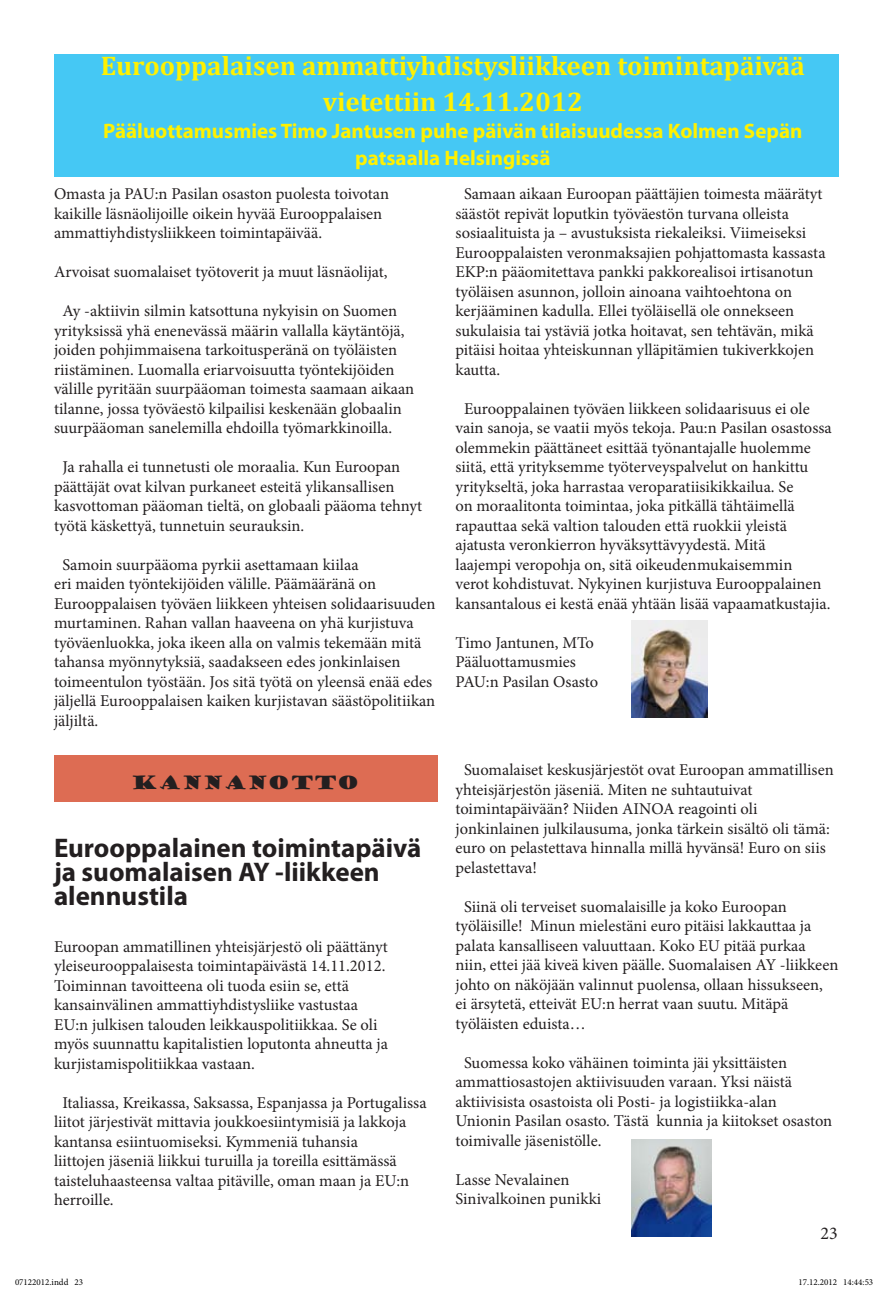
<style>
.page{position:relative;width:893px;height:1290px;background:#fff}
.page>*{position:absolute;margin:0;border:0;box-sizing:border-box;transform-origin:0 0}
.t1{font:700 27px/36px "Cambria";color:#fff101;text-align:center}
.t2{font:700 27px/24px "Myriad Pro";color:#231f20}
.t3{font:700 21px/27px "Myriad Pro";color:#fff101;text-align:center}
.t4{font:18px "Goudy Stout";color:#231f20}
.t5{font:18px "Minion Pro";color:#231f20}
.t6{font:16.5px/19.5px "Minion Pro";color:#231f20}
.t7{font:9px "Minion Pro";color:#000}
</style>
<div class="page">
<div style="left:54px;top:54px;width:785px;height:122px;background:#45c8f4"></div>
<div style="left:54px;top:755px;width:383px;height:46px;background:#dd6c53"></div>
<img style="left:631px;top:621px;width:76px;height:96px">
<img style="left:631px;top:1140px;width:80px;height:96px">
<h1 class="t1" style="left:101px;top:47px;width:706px">Eurooppalaisen ammattiyhdistysliikkeen toimintapäivää vietettiin 14.11.2012</h1>
<p class="t3" style="left:103px;top:117px;width:701px">Pääluottamusmies Timo Jantusen puhe päivän tilaisuudessa Kolmen Sepän patsaalla Helsingissä</p>
<p class="t6" style="left:54px;top:184px;width:337px">Omasta ja PAU:n Pasilan osaston puolesta toivotan kaikille läsnäolijoille oikein hyvää Eurooppalaisen ammattiyhdistysliikkeen toimintapäivää.</p>
<p class="t6" style="left:54px;top:262px;width:335px">Arvoisat suomalaiset työtoverit ja muut läsnäolijat,</p>
<p class="t6" style="left:54px;top:301px;width:362px;text-indent:9px">Ay -aktiivin silmin katsottuna nykyisin on Suomen yrityksissä yhä enenevässä määrin vallalla käytäntöjä, joiden pohjimmaisena tarkoitusperänä on työläisten riistäminen. Luomalla eriarvoisuutta työntekijöiden välille pyritään suurpääoman toimesta saamaan aikaan tilanne, jossa työväestö kilpailisi keskenään globaalin suurpääoman sanelemilla ehdoilla työmarkkinoilla.</p>
<p class="t6" style="left:54px;top:457px;width:370px;text-indent:9px">Ja rahalla ei tunnetusti ole moraalia. Kun Euroopan päättäjät ovat kilvan purkaneet esteitä ylikansallisen kasvottoman pääoman tieltä, on globaali pääoma tehnyt työtä käskettyä, tunnetuin seurauksin.</p>
<p class="t6" style="left:54px;top:555px;width:383px;text-indent:9px">Samoin suurpääoma pyrkii asettamaan kiilaa<br>eri maiden työntekijöiden välille. Päämääränä on Eurooppalaisen työväen liikkeen yhteisen solidaarisuuden murtaminen. Rahan vallan haaveena on yhä kurjistuva työväenluokka, joka ikeen alla on valmis tekemään mitä tahansa myönnytyksiä, saadakseen edes jonkinlaisen toimeentulon työstään. Jos sitä työtä on yleensä enää edes jäljellä Eurooppalaisen kaiken kurjistavan säästöpolitiikan jäljiltä.</p>
<p class="t6" style="left:455px;top:184px;width:372px;text-indent:9px">Samaan aikaan Euroopan päättäjien toimesta määrätyt säästöt repivät loputkin työväestön turvana olleista sosiaalituista ja – avustuksista riekaleiksi. Viimeiseksi Eurooppalaisten veronmaksajien pohjattomasta kassasta EKP:n pääomitettava pankki pakkorealisoi irtisanotun työläisen asunnon, jolloin ainoana vaihtoehtona on kerjääminen kadulla. Ellei työläisellä ole onnekseen sukulaisia tai ystäviä jotka hoitavat, sen tehtävän, mikä pitäisi hoitaa yhteiskunnan ylläpitämien tukiverkkojen kautta.</p>
<p class="t6" style="left:455px;top:399px;width:378px;text-indent:9px">Eurooppalainen työväen liikkeen solidaarisuus ei ole vain sanoja, se vaatii myös tekoja. Pau:n Pasilan osastossa olemmekin päättäneet esittää työnantajalle huolemme siitä, että yrityksemme työterveyspalvelut on hankittu yritykseltä, joka harrastaa veroparatiisikikkailua. Se<br>on moraalitonta toimintaa, joka pitkällä tähtäimellä rapauttaa sekä valtion talouden että ruokkii yleistä ajatusta veronkierron hyväksyttävyydestä. Mitä<br>laajempi veropohja on, sitä oikeudenmukaisemmin<br>verot kohdistuvat. Nykyinen kurjistuva Eurooppalainen kansantalous ei kestä enää yhtään lisää vapaamatkustajia.</p>
<p class="t6" style="left:455px;top:633px;width:144px">Timo Jantunen, MTo<br>Pääluottamusmies<br>PAU:n Pasilan Osasto</p>
<p class="t4" style="left:132px;top:771px;width:230px">KANNANOTTO</p>
<h1 class="t2" style="left:54px;top:835px;width:369px">Eurooppalainen toimintapäivä ja suomalaisen AY -liikkeen alennustila</h1>
<p class="t6" style="left:54px;top:937px;width:335px">Euroopan ammatillinen yhteisjärjestö oli päättänyt yleiseurooppalaisesta toimintapäivästä 14.11.2012.<br>Toiminnan tavoitteena oli tuoda esiin se, että kansainvälinen ammattiyhdistysliike vastustaa EU:n julkisen talouden leikkauspolitiikkaa. Se oli myös suunnattu kapitalistien loputonta ahneutta ja kurjistamispolitiikkaa vastaan.</p>
<p class="t6" style="left:54px;top:1093px;width:374px;text-indent:9px">Italiassa, Kreikassa, Saksassa, Espanjassa ja Portugalissa liitot järjestivät mittavia joukkoesiintymisiä ja lakkoja kantansa esiintuomiseksi. Kymmeniä tuhansia<br>liittojen jäseniä liikkui turuilla ja toreilla esittämässä taisteluhaasteensa valtaa pitäville, oman maan ja EU:n herroille.</p>
<p class="t6" style="left:455px;top:760px;width:380px;text-indent:9px">Suomalaiset keskusjärjestöt ovat Euroopan ammatillisen yhteisjärjestön jäseniä. Miten ne suhtautuivat toimintapäivään? Niiden AINOA reagointi oli jonkinlainen julkilausuma, jonka tärkein sisältö oli tämä: euro on pelastettava hinnalla millä hyvänsä! Euro on siis pelastettava!</p>
<p class="t6" style="left:455px;top:897px;width:384px;text-indent:9px">Siinä oli terveiset suomalaisille ja koko Euroopan työläisille! Minun mielestäni euro pitäisi lakkauttaa ja palata kansalliseen valuuttaan. Koko EU pitää purkaa niin, ettei jää kiveä kiven päälle. Suomalaisen AY -liikkeen johto on näköjään valinnut puolensa, ollaan hissukseen, ei ärsytetä, etteivät EU:n herrat vaan suutu. Mitäpä työläisten eduista…</p>
<p class="t6" style="left:455px;top:1053px;width:378px;text-indent:9px">Suomessa koko vähäinen toiminta jäi yksittäisten ammattiosastojen aktiivisuuden varaan. Yksi näistä aktiivisista osastoista oli Posti- ja logistiikka-alan Unionin Pasilan osasto. Tästä kunnia ja kiitokset osaston toimivalle jäsenistölle.</p>
<p class="t6" style="left:455px;top:1170px;width:147px">Lasse Nevalainen<br>Sinivalkoinen punikki</p>
<p class="t5" style="left:820px;top:1221px;width:19px">23</p>
<p class="t7" style="left:15px;top:1276px;width:70px">07122012.indd 23</p>
<p class="t7" style="left:798px;top:1276px;width:76px">17.12.2012 14:44:53</p>
</div>
